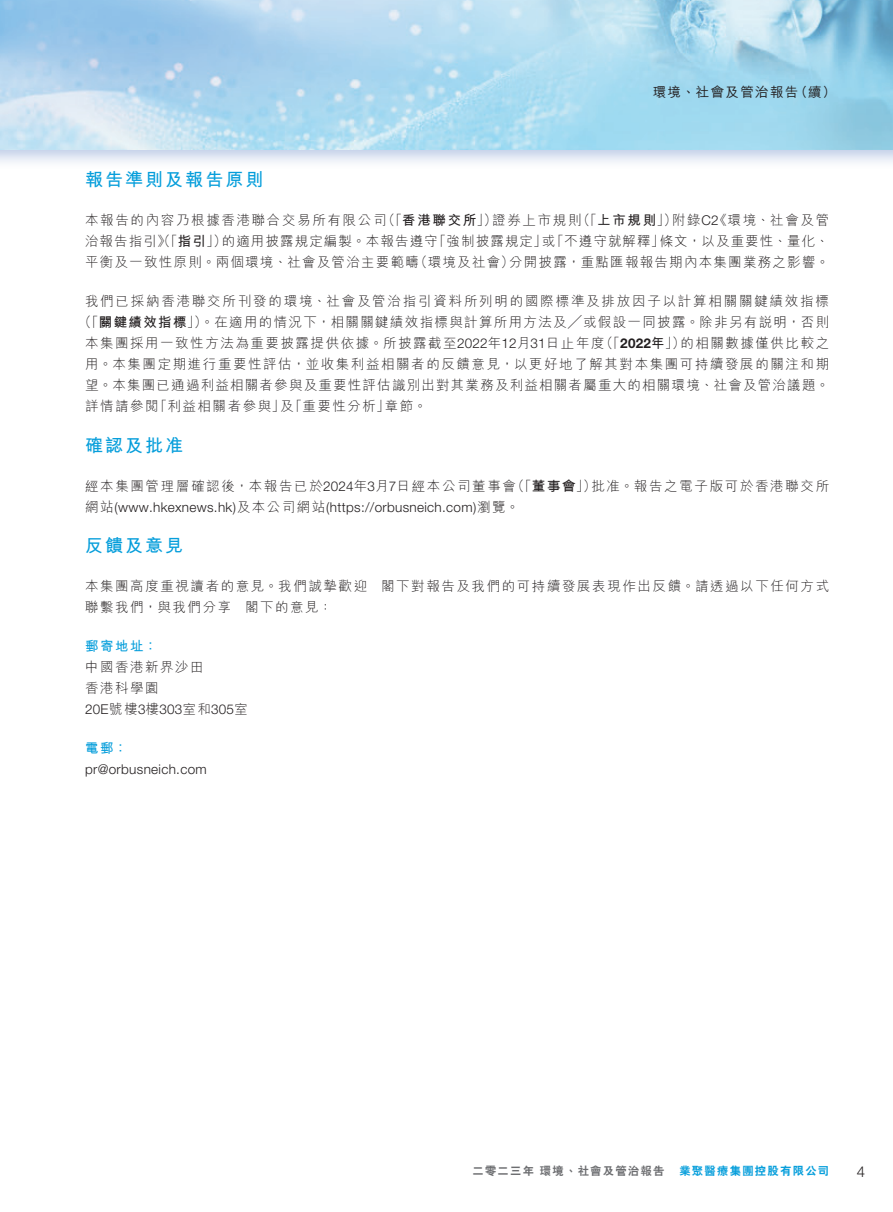
<style>
.page{position:relative;width:893px;height:1212px;background:#fff}
.page>*{position:absolute;margin:0;border:0;box-sizing:border-box;transform-origin:0 0}
._03_H1{font:700 18px "M Hei HK";letter-spacing:.115em;color:#069edb}
.t1{font:300 15px "Helvetica Neue LT Std";color:#231f20}
._01_Body_Text{font:300 13.5px/21px "M Hei HK";letter-spacing:.115em;color:#231f20;text-align:right}
._01_Body_Text-2{font:300 13.5px/21px "Helvetica Neue LT Std";letter-spacing:.025em;color:#231f20}
._01_Body_Text-3{font:300 13.5px "M Hei HK";letter-spacing:.09em;color:#231f20}
._01_Body_Text-4{font:300 13.5px "M Hei HK";letter-spacing:.095em;color:#231f20}
._01_Body_Text-5{font:300 13.5px "M Hei HK";letter-spacing:.08em;color:#231f20}
.t2{font:500 13.5px "M Hei HK";letter-spacing:.1em;color:#231f20}
._01_Body_Text-6{font:700 13.5px "M Hei HK";letter-spacing:.125em;color:#231f20}
._01_Body_Text-7{font:700 13.5px "M Hei HK";letter-spacing:.115em;color:#069edb}
.t3{font:800 11.25px "C Hei 2 HK";letter-spacing:.12em;color:#6c6d70}
.t4{font:800 11.25px "C Hei 2 HK";letter-spacing:.12em;color:#069edb}
.s1{font-weight:300}
.s2{font-weight:700}
.s3{font-family:"Helvetica Neue LT Std"}
.s4{font-family:"Helvetica Neue LT Std";font-weight:700}
.s5{font-family:"M Hei HK"}
</style>
<div class="page">
<div style="left:0;top:0;width:893px;height:170px;background:#708fc9;opacity:.5"></div>
<img style="left:0;top:0;width:893px;height:150px">
<p class="_03_H1" style="left:85px;top:166px;width:180px">報告準則及報告原則</p>
<p class="t2" style="left:653px;top:82px;width:147px">環境、社會及管治報告</p>
<p class="t2" style="left:794px;top:82px;width:43px">（續(</p>
<p class="_01_Body_Text-6" style="left:382px;top:210px;width:117px"><span class="s1">（「</span>香港聯交所<span class="s1">」）</span></p>
<p class="_01_Body_Text" style="left:577px;top:209px;width:102px">（「<span class="s2">上市規則</span>」）</p>
<p class="_01_Body_Text" style="left:672px;top:209px;width:159px">附錄<span class="s3">C</span>《<span class="s3">2</span> 環境、社會及管</p>
<p class="_01_Body_Text" style="left:85px;top:209px;width:303px">本報告的內容乃根據香港聯合交易所有限公司</p>
<p class="_01_Body_Text" style="left:492px;top:209px;width:91px">證券上市規則</p>
<p class="_01_Body_Text" style="left:85px;top:230px;width:143px">治報告指引》（「<span class="s2">指引</span>」）</p>
<p class="_01_Body_Text-5" style="left:222px;top:232px;width:217px">的適用披露規定編製。本報告遵守</p>
<p class="_01_Body_Text-5" style="left:433px;top:232px;width:233px">「強制披露規定」「不遵守就解釋」</p>
<p class="_01_Body_Text-5" style="left:659px;top:232px;width:171px">條文，以及重要性、量化、</p>
<p class="_01_Body_Text" style="left:542px;top:230px;width:15px">或</p>
<p class="_01_Body_Text" style="left:414px;top:251px;width:101px">（環境及社會）</p>
<p class="_01_Body_Text-4" style="left:85px;top:253px;width:335px">平衡及一致性原則。兩個環境、社會及管治主要範疇</p>
<p class="_01_Body_Text" style="left:78px;top:290px;width:752px">我們已採納香港聯交所刊發的環境、社會及管治指引資料所列明的國際標準及排放因子以計算相關關鍵績效指標（「<span class="s2">關鍵績效指標</span>」）。在適用的情況下，相關關鍵績效指標與計算所用方法及╱或假設一同披露。除非另有說明，否則的相關數據僅供比較之</p>
<p class="_01_Body_Text-4" style="left:509px;top:253px;width:322px">分開披露，重點匯報報告期內本集團業務之影響。</p>
<p class="_01_Body_Text" style="left:600px;top:332px;width:87px">（「<span class="s4">2022</span><span class="s2">年</span>」）</p>
<p class="_01_Body_Text" style="left:85px;top:332px;width:521px">本集團採用一致性方法為重要披露提供依據。所披露截至<span class="s3">2022</span>年<span class="s3">12</span>月<span class="s3">31</span>日止年度</p>
<p class="_01_Body_Text" style="left:85px;top:353px;width:746px">用。本集團定期進行重要性評估，並收集利益相關者的反饋意見，以更好地了解其對本集團可持續發展的關注和期</p>
<p class="_01_Body_Text-3" style="left:85px;top:376px;width:746px">望。本集團已通過利益相關者參與及重要性評估識別出對其業務及利益相關者屬重大的相關環境、社會及管治議題。</p>
<p class="_01_Body_Text" style="left:385px;top:395px;width:44px">章節。</p>
<p class="_01_Body_Text" style="left:85px;top:395px;width:75px">詳情請參閱</p>
<p class="_03_H1" style="left:85px;top:432px;width:100px">確認及批准</p>
<p class="_01_Body_Text" style="left:154px;top:395px;width:237px">「利益相關者參與」「重要性分析」</p>
<p class="_01_Body_Text" style="left:280px;top:395px;width:15px">及</p>
<p class="_01_Body_Text" style="left:511px;top:475px;width:87px">（「<span class="s2">董事會</span>」）</p>
<p class="_01_Body_Text-2" style="left:85px;top:475px;width:436px"><span class="s5">經本集團管理層確認後，本報告已於</span>2024<span class="s5">年月</span>3 7<span class="s5">日經本公司董事會網站</span>(www.hkexnews.hk)<span class="s5">及本公司網站</span>(https://orbusneich.com)<span class="s5">瀏覽。</span></p>
<p class="_03_H1" style="left:85px;top:532px;width:100px">反饋及意見</p>
<p class="_01_Body_Text" style="left:381px;top:575px;width:450px">閣下對報告及我們的可持續發展表現作出反饋。請透過以下任何方式</p>
<p class="_01_Body_Text" style="left:591px;top:475px;width:239px">批准。報告之電子版可於香港聯交所</p>
<p class="_01_Body_Text" style="left:245px;top:575px;width:124px;text-align:left;text-indent:-160px">本集團高度重視讀者的意見。我們誠摯歡迎閣下的意見：</p>
<p class="_01_Body_Text" style="left:85px;top:596px;width:148px">聯繫我們，與我們分享</p>
<p class="_01_Body_Text-7" style="left:85px;top:636px;width:74px">郵寄地址：</p>
<p class="_01_Body_Text" style="left:85px;top:656px;width:120px">中國香港新界沙田</p>
<p class="_01_Body_Text" style="left:85px;top:677px;width:75px">香港科學園</p>
<p class="_01_Body_Text-2" style="left:85px;top:699px;width:164px">20E<span class="s5">號樓樓</span>3 303<span class="s5">室和</span>305<span class="s5">室</span></p>
<p class="_01_Body_Text-7" style="left:85px;top:738px;width:44px">電郵：</p>
<p class="_01_Body_Text-2" style="left:85px;top:759px;width:123px">pr@orbusneich.com</p>
<p class="t3" style="left:540px;top:1163px;width:126px">環境、社會及管治報告</p>
<p class="t3" style="left:472px;top:1163px;width:63px">二零二三年</p>
<p class="t4" style="left:679px;top:1163px;width:151px">業聚醫療集團控股有限公司</p>
<p class="t1" style="left:857px;top:1162px;width:10px">4</p>
</div>
